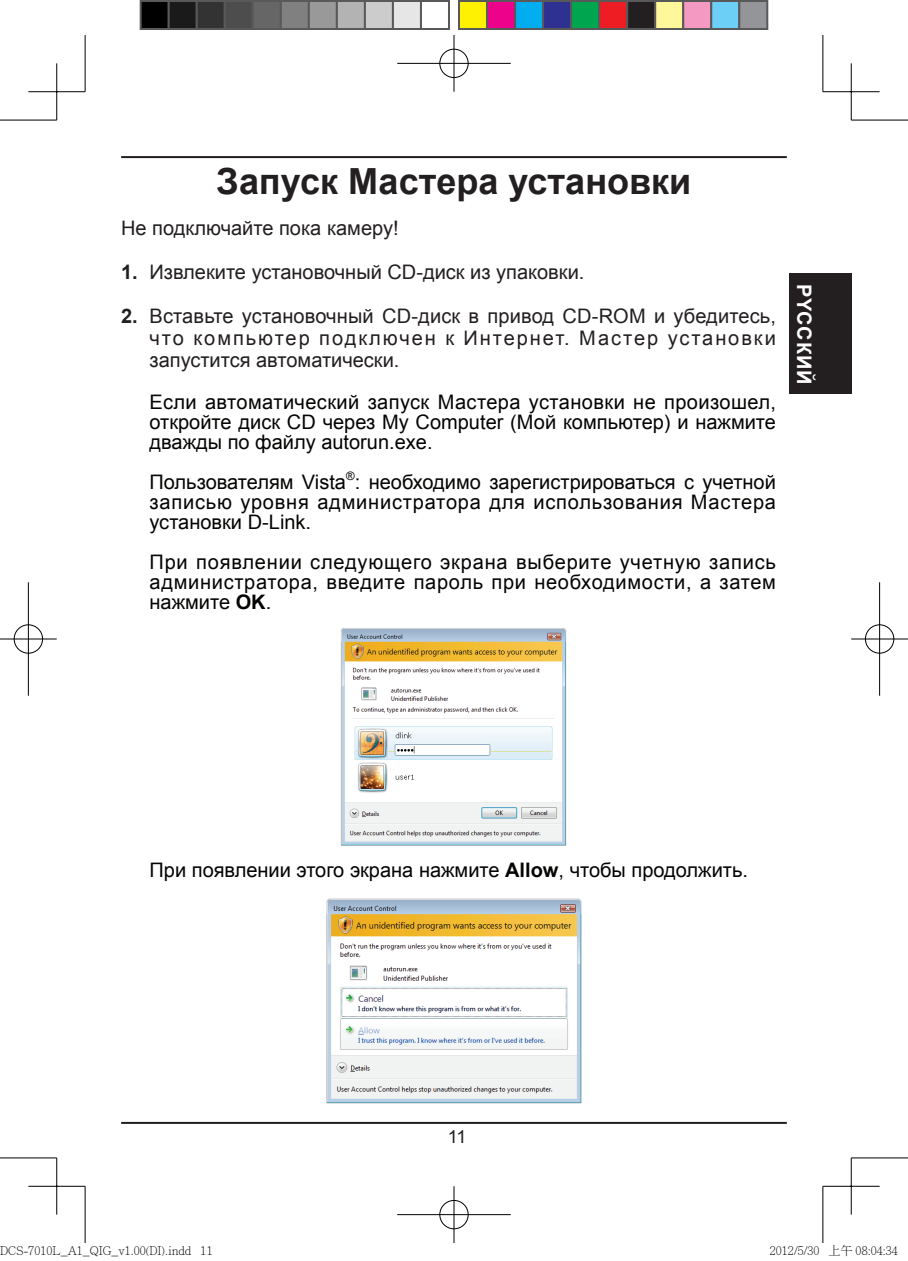
<style>
.page{position:relative;width:908px;height:1261px;background:#fff}
.page>*{position:absolute;margin:0;border:0;box-sizing:border-box;transform-origin:0 0}
.t1{font:700 36px "Arial";color:#231f20}
.t2{font:20px/20px "Arial";color:#040503;text-align:justify}
.t3{font:20px/22px "Arial";color:#231f20;text-align:justify}
.t4{font:20px/20px "Arial";letter-spacing:.04em;color:#040503}
.t5{font:700 20px "Arial";letter-spacing:.035em;color:#fff}
.t6{font:18px "Arial";color:#231f20}
.t7{font:300 12px "Adobe Ming Std";color:#000}
.t8{font:11.6px "Arial";color:#040503}
.s1{font-weight:700}
</style>
<div class="page">
<img style="left:341px;top:628px;width:226px;height:218px">
<img style="left:326px;top:898px;width:256px;height:206px">
<hr style="left:121px;top:156px;width:665px;height:2px;background:#231f20">
<hr style="left:121px;top:1122px;width:665px;height:2px;background:#231f20">
<div style="left:788px;top:274px;width:62px;height:120px;background:#231f20"></div>
<hr style="left:0;top:120px;width:57px;height:1px;background:#000">
<hr style="left:850px;top:120px;width:57px;height:1px;background:#000">
<hr style="left:0;top:1157px;width:57px;height:1px;background:#000">
<hr style="left:850px;top:1157px;width:57px;height:1px;background:#000">
<hr style="left:85px;top:35px;width:1px;height:57px;background:#000">
<hr style="left:85px;top:1186px;width:1px;height:57px;background:#000">
<hr style="left:822px;top:35px;width:1px;height:57px;background:#000">
<hr style="left:822px;top:1186px;width:1px;height:57px;background:#000">
<hr style="left:28px;top:91px;width:57px;height:1px;background:#000">
<hr style="left:822px;top:91px;width:57px;height:1px;background:#000">
<hr style="left:28px;top:1186px;width:57px;height:1px;background:#000">
<hr style="left:822px;top:1186px;width:57px;height:1px;background:#000">
<hr style="left:56px;top:63px;width:1px;height:57px;background:#000">
<hr style="left:56px;top:1158px;width:1px;height:56px;background:#000">
<hr style="left:850px;top:63px;width:1px;height:57px;background:#000">
<hr style="left:850px;top:1158px;width:1px;height:56px;background:#000">
<div style="left:438px;top:48px;width:31px;height:31px;border:3px solid #fff;border-radius:50%"></div>
<hr style="left:397px;top:62px;width:113px;height:3px;background:#fff">
<hr style="left:452px;top:35px;width:3px;height:57px;background:#fff">
<div style="left:439px;top:49px;width:29px;height:29px;border:1px solid #000;border-radius:50%"></div>
<hr style="left:397px;top:63px;width:113px;height:1px;background:#000">
<hr style="left:453px;top:35px;width:1px;height:57px;background:#000">
<div style="left:438px;top:1199px;width:31px;height:31px;border:3px solid #fff;border-radius:50%"></div>
<hr style="left:397px;top:1213px;width:113px;height:3px;background:#fff">
<hr style="left:452px;top:1186px;width:3px;height:57px;background:#fff">
<div style="left:439px;top:1200px;width:29px;height:29px;border:1px solid #000;border-radius:50%"></div>
<hr style="left:397px;top:1214px;width:113px;height:1px;background:#000">
<hr style="left:453px;top:1186px;width:1px;height:57px;background:#000">
<div style="left:13px;top:623px;width:31px;height:31px;border:3px solid #fff;border-radius:50%"></div>
<hr style="left:0;top:637px;width:57px;height:3px;background:#fff">
<hr style="left:27px;top:582px;width:3px;height:113px;background:#fff">
<div style="left:14px;top:624px;width:29px;height:29px;border:1px solid #000;border-radius:50%"></div>
<hr style="left:0;top:638px;width:57px;height:1px;background:#000">
<hr style="left:28px;top:582px;width:1px;height:113px;background:#000">
<div style="left:863px;top:623px;width:31px;height:31px;border:3px solid #fff;border-radius:50%"></div>
<hr style="left:850px;top:637px;width:57px;height:3px;background:#fff">
<hr style="left:877px;top:582px;width:3px;height:113px;background:#fff">
<div style="left:864px;top:624px;width:29px;height:29px;border:1px solid #000;border-radius:50%"></div>
<hr style="left:850px;top:638px;width:57px;height:1px;background:#000">
<hr style="left:878px;top:582px;width:1px;height:113px;background:#000">
<div style="left:141px;top:1px;width:28px;height:28px;background:#000"></div>
<div style="left:140px;top:0;width:30px;height:30px;border:2px solid #595959"></div>
<div style="left:169px;top:1px;width:28px;height:28px;background:#1a1a1a"></div>
<div style="left:168px;top:0;width:30px;height:30px;border:2px solid #595959"></div>
<div style="left:197px;top:1px;width:28px;height:28px;background:#333"></div>
<div style="left:196px;top:0;width:30px;height:30px;border:2px solid #595959"></div>
<div style="left:225px;top:1px;width:28px;height:28px;background:#4d4d4d"></div>
<div style="left:224px;top:0;width:30px;height:30px;border:2px solid #595959"></div>
<div style="left:253px;top:1px;width:28px;height:28px;background:#666"></div>
<div style="left:252px;top:0;width:30px;height:30px;border:2px solid #595959"></div>
<div style="left:281px;top:1px;width:28px;height:28px;background:#808080"></div>
<div style="left:280px;top:0;width:30px;height:30px;border:2px solid #595959"></div>
<div style="left:309px;top:1px;width:28px;height:28px;background:#999"></div>
<div style="left:308px;top:0;width:30px;height:30px;border:2px solid #595959"></div>
<div style="left:337px;top:1px;width:28px;height:28px;background:#b3b3b3"></div>
<div style="left:336px;top:0;width:30px;height:30px;border:2px solid #595959"></div>
<div style="left:365px;top:1px;width:28px;height:28px;background:#ccc"></div>
<div style="left:364px;top:0;width:30px;height:30px;border:2px solid #595959"></div>
<div style="left:393px;top:1px;width:28px;height:28px;background:#e6e6e6"></div>
<div style="left:392px;top:0;width:30px;height:30px;border:2px solid #595959"></div>
<div style="left:420px;top:0;width:30px;height:30px;border:2px solid #595959"></div>
<div style="left:459px;top:1px;width:28px;height:28px;background:#fff101"></div>
<div style="left:458px;top:0;width:30px;height:30px;border:2px solid #595959"></div>
<div style="left:487px;top:1px;width:28px;height:28px;background:#ed028c"></div>
<div style="left:486px;top:0;width:30px;height:30px;border:2px solid #595959"></div>
<div style="left:515px;top:1px;width:28px;height:28px;background:#00aeef"></div>
<div style="left:514px;top:0;width:30px;height:30px;border:2px solid #595959"></div>
<div style="left:543px;top:1px;width:28px;height:28px;background:#2e3092"></div>
<div style="left:542px;top:0;width:30px;height:30px;border:2px solid #595959"></div>
<div style="left:571px;top:1px;width:28px;height:28px;background:#00a54f"></div>
<div style="left:570px;top:0;width:30px;height:30px;border:2px solid #595959"></div>
<div style="left:599px;top:1px;width:28px;height:28px;background:#ee1d23"></div>
<div style="left:598px;top:0;width:30px;height:30px;border:2px solid #595959"></div>
<div style="left:627px;top:1px;width:28px;height:28px;background:#231f20"></div>
<div style="left:626px;top:0;width:30px;height:30px;border:2px solid #595959"></div>
<div style="left:655px;top:1px;width:28px;height:28px;background:#fff79a"></div>
<div style="left:654px;top:0;width:30px;height:30px;border:2px solid #595959"></div>
<div style="left:683px;top:1px;width:28px;height:28px;background:#f499c2"></div>
<div style="left:682px;top:0;width:30px;height:30px;border:2px solid #595959"></div>
<div style="left:711px;top:1px;width:28px;height:28px;background:#6bcff6"></div>
<div style="left:710px;top:0;width:30px;height:30px;border:2px solid #595959"></div>
<div style="left:739px;top:1px;width:28px;height:28px;background:#939598"></div>
<div style="left:738px;top:0;width:30px;height:30px;border:2px solid #595959"></div>
<h1 class="t1" style="left:216px;top:157px;width:476px">Запуск Мастера установки</h1>
<p class="t3" style="left:121px;top:217px;width:279px">Не подключайте пока камеру!</p>
<p class="t3" style="left:121px;top:261px;width:464px"><span class="s1">1.</span> Извлеките установочный CD-диск из упаковки.</p>
<p class="t3" style="left:149px;top:305px;width:627px;text-indent:-28px"><span class="s1">2.</span> Вставьте установочный CD-диск в привод CD-ROM и убедитесь, что компьютер подключен к Интернет. Мастер установки запустится автоматически.</p>
<p class="t2" style="left:149px;top:392px;width:627px">Если автоматический запуск Мастера установки не произошел, откройте диск CD через My Computer (Мой компьютер) и нажмите дважды по файлу autorun.exe.</p>
<p class="t2" style="left:149px;top:472px;width:627px">Пользователям Vista : необходимо зарегистрироваться с учетной</p>
<p class="t8" style="left:346px;top:468px;width:10px">®</p>
<p class="t4" style="left:149px;top:492px;width:627px">записью уровня администратора для использования Мастера установки D-Link.</p>
<p class="t2" style="left:149px;top:552px;width:627px">При появлении следующего экрана выберите учетную запись администратора, введите пароль при необходимости, а затем нажмите <span class="s1">OK</span>.</p>
<p class="t5" style="left:817px;top:284px;width:102px;rotate:90deg">PYCCКИЙ</p>
<p class="t2" style="left:149px;top:860px;width:599px">При появлении этого экрана нажмите <span class="s1">Allow</span>, чтобы продолжить.</p>
<p class="t6" style="left:447px;top:1125px;width:20px">11</p>
<p class="t7" style="left:0;top:1244px;width:214px">DCS-7010L_A1_QIG_v1.00(DI).indd 11</p>
<p class="t7" style="left:769px;top:1244px;width:129px">2012/5/30 上午 08:04:34</p>
</div>
